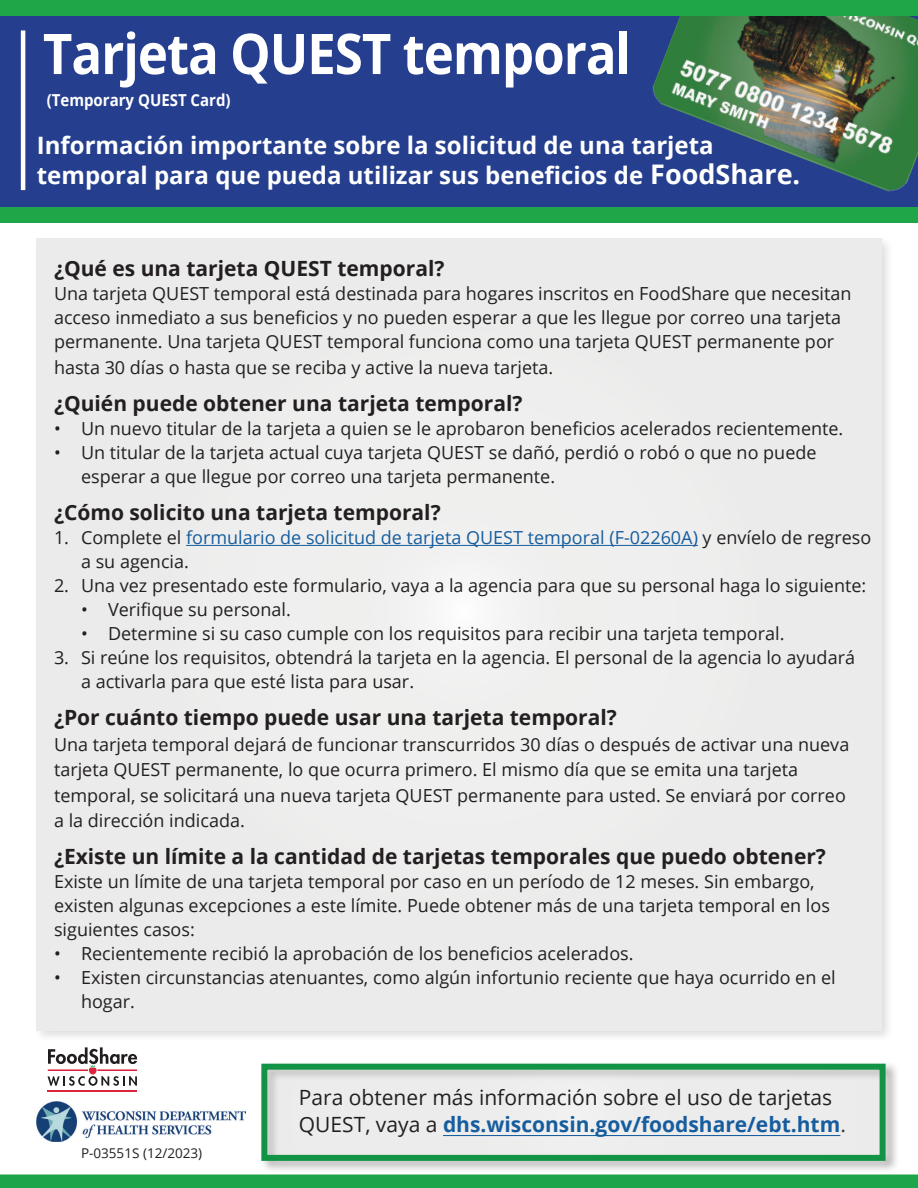
<style>
.page{position:relative;width:918px;height:1188px;background:#fff}
.page>*{position:absolute;margin:0;border:0;box-sizing:border-box;transform-origin:0 0}
.t1{font:700 56.1px "Open Sans";letter-spacing:-.02em;color:#fff;scale:.91 1}
.t2{font:700 24px/30px "Open Sans";color:#fff}
.t3{font:700 21px "Open Sans";color:#231f20}
.t4{font:21px/27px "Open Sans";color:#231f20}
.t5{font:18px/24px "Open Sans";color:#231f20}
.t6{font:18px/24px "Open Sans";color:#175d9e}
.t7{font:700 16.5px "Open Sans";color:#fff;scale:.91 1}
.t8{font:13.5px "Open Sans";color:#231f20}
.s1{font-size:27px}
.s2{color:#231f20}
.s3{font-weight:700;color:#175d9e}
.s4{color:#3f3d3d}
</style>
<div class="page">
<div style="left:1px;top:1175px;width:916px;height:12px;background:#1fa549"></div>
<div style="left:0;top:1174px;width:918px;height:14px;border:2px solid #1fa549"></div>
<div style="left:0;top:1px;width:918px;height:217px;background:#253f8e"></div>
<img style="left:648px;top:15px;width:270px;height:177px">
<hr style="left:48px;top:1091px;width:89px;height:1px;background:#db243d">
<svg style="left:48px;top:1047px;width:89px;height:39px"></svg>
<div style="left:33px;top:235px;width:861px;height:808px;background:#231f20;opacity:.3"></div>
<div style="left:37px;top:238px;width:844px;height:792px;background:#eaebea"></div>
<hr style="left:186px;top:545px;width:512px;height:1px;background:#175d9e">
<div style="left:0;top:0;width:918px;height:15px;background:#1fa649"></div>
<hr style="left:21px;top:30px;width:4px;height:160px;background:#fff">
<div style="left:0;top:207px;width:918px;height:15px;background:#1fa649"></div>
<img style="left:37px;top:1101px;width:208px;height:41px">
<div style="left:260px;top:1060px;width:640px;height:113px;background:#231f20;opacity:.35"></div>
<svg style="left:268px;top:1071px;width:611px;height:83px;background:#eaeaea"></svg>
<div style="left:261px;top:1064px;width:625px;height:97px;border:6px solid #129346"></div>
<hr style="left:443px;top:1135px;width:397px;height:1px;background:#175d9e">
<p class="t1" style="left:43px;top:14px;width:648px">Tarjeta QUEST temporal</p>
<p class="t7" style="left:47px;top:88px;width:203px">(Temporary QUEST Card)</p>
<p class="t2" style="left:37px;top:130px;width:765px">Información importante sobre la solicitud de una tarjeta temporal para que pueda utilizar sus beneficios de <span class="s1">FoodShare.</span></p>
<p class="t3" style="left:54px;top:254px;width:392px">¿Qué es una tarjeta QUEST temporal?</p>
<p class="t5" style="left:54px;top:281px;width:799px;line-height:24.5px">Una tarjeta QUEST temporal está destinada para hogares inscritos en FoodShare que necesitan acceso inmediato a sus beneficios y no pueden esperar a que les llegue por correo una tarjeta permanente. Una tarjeta QUEST temporal funciona como una tarjeta QUEST permanente por hasta 30 días o hasta que se reciba y active la nueva tarjeta.</p>
<p class="t3" style="left:54px;top:388px;width:470px">¿Quién puede obtener una tarjeta temporal?</p>
<p class="t5" style="left:54px;top:416px;width:791px">• Un nuevo titular de la tarjeta a quien se le aprobaron beneficios acelerados recientemente.</p>
<p class="t5" style="left:81px;top:440px;width:737px;text-indent:-27px">• Un titular de la tarjeta actual cuya tarjeta QUEST se dañó, perdió o robó o que no puede esperar a que llegue por correo una tarjeta permanente.</p>
<p class="t3" style="left:54px;top:498px;width:388px">¿Cómo solicito una tarjeta temporal?</p>
<p class="t6" style="left:81px;top:525px;width:792px;text-indent:-27px"><span class="s2">1. Complete el</span> formulario de solicitud de tarjeta QUEST temporal (F-02260A) <span class="s2">y envíelo de regreso a su agencia.</span></p>
<p class="t5" style="left:54px;top:573px;width:814px">2. Una vez presentado este formulario, vaya a la agencia para que su personal haga lo siguiente:</p>
<p class="t5" style="left:81px;top:597px;width:211px">• Verifique su personal.</p>
<p class="t5" style="left:81px;top:621px;width:705px">• Determine si su caso cumple con los requisitos para recibir una tarjeta temporal.</p>
<p class="t5" style="left:81px;top:645px;width:776px;text-indent:-27px">3. Si reúne los requisitos, obtendrá la tarjeta en la agencia. El personal de la agencia lo ayudará a activarla para que esté lista para usar.</p>
<p class="t3" style="left:54px;top:703px;width:564px">¿Por cuánto tiempo puede usar una tarjeta temporal?</p>
<p class="t5" style="left:54px;top:731px;width:797px;line-height:25.5px">Una tarjeta temporal dejará de funcionar transcurridos 30 días o después de activar una nueva tarjeta QUEST permanente, lo que ocurra primero. El mismo día que se emita una tarjeta temporal, se solicitará una nueva tarjeta QUEST permanente para usted. Se enviará por correo a la dirección indicada.</p>
<p class="t3" style="left:54px;top:842px;width:774px">¿Existe un límite a la cantidad de tarjetas temporales que puedo obtener?</p>
<p class="t5" style="left:54px;top:869px;width:777px">Existe un límite de una tarjeta temporal por caso en un período de 12 meses. Sin embargo, existen algunas excepciones a este límite. Puede obtener más de una tarjeta temporal en los siguientes casos:</p>
<p class="t5" style="left:54px;top:941px;width:581px">• Recientemente recibió la aprobación de los beneficios acelerados.</p>
<p class="t5" style="left:81px;top:965px;width:756px;text-indent:-27px">• Existen circunstancias atenuantes, como algún infortunio reciente que haya ocurrido en el hogar.</p>
<p class="t8" style="left:81px;top:1144px;width:123px">P-03551S (12/2023)</p>
<p class="t4" style="left:299px;top:1083px;width:549px">Para obtener más información sobre el uso de tarjetas<br>QUEST, vaya a <span class="s3">dhs.wisconsin.gov/foodshare/ebt.htm</span><span class="s4">.</span></p>
</div>
